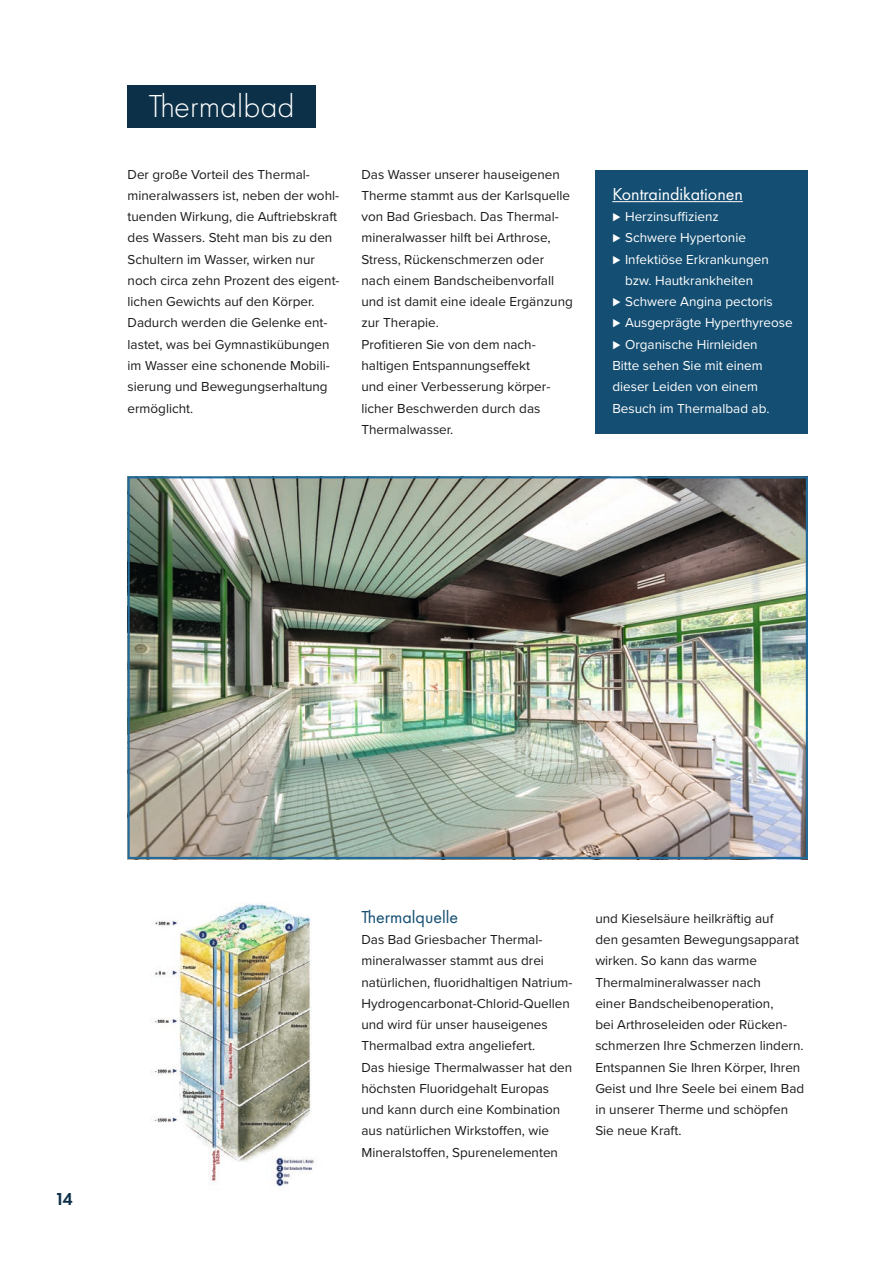
<style>
.page{position:relative;width:893px;height:1263px;background:#fff}
.page>*{position:absolute;margin:0;border:0;box-sizing:border-box;transform-origin:0 0}
.t1{font:300 33px "Futura PT";color:#fff}
.t2{font:18px "Futura PT";color:#fff}
.t3{font:18px "Futura PT";color:#144e72}
.t4{font:600 18px "Futura PT";color:#0c3047}
.t5{font:13.5px/21.3px "Proxima Nova";color:#1c1a1b}
.t6{font:13.5px "Proxima Nova";color:#fff}
.s1{font-weight:600}
</style>
<div class="page">
<img style="left:131px;top:479px;width:674px;height:377px">
<div style="left:128px;top:476px;width:680px;height:383px;border:2px solid #226a9a"></div>
<div style="left:128px;top:85px;width:188px;height:43px;background:#0c3047"></div>
<img style="left:154px;top:904px;width:161px;height:283px">
<div style="left:595px;top:170px;width:213px;height:264px;background:#144e72"></div>
<hr style="left:612px;top:201px;width:131px;height:1px;background:#fff">
<h1 class="t1" style="left:149px;top:88px;width:147px">Thermalbad</h1>
<p class="t5" style="left:128px;top:163px;width:214px">Der große Vorteil des Thermal&shy;mineralwassers ist, neben der wohl&shy;tuenden Wirkung, die Auftriebskraft des Wassers. Steht man bis zu den<br>Schultern im Wasser, wirken nur noch circa zehn Prozent des eigent&shy;lichen Gewichts auf den Körper.<br>Dadurch werden die Gelenke ent&shy;lastet, was bei Gymnastikübungen im Wasser eine schonende Mobili&shy;sierung und Bewegungserhaltung ermöglicht.</p>
<p class="t5" style="left:361px;top:163px;width:213px">Das Wasser unserer hauseigenen<br>Therme stammt aus der Karlsquelle von Bad Griesbach. Das Thermal&shy;mineralwasser hilft bei Arthrose,<br>Stress, Rückenschmerzen oder nach einem Bandscheibenvorfall und ist damit eine ideale Ergänzung zur Therapie.<br>Profitieren Sie von dem nach&shy;haltigen Entspannungseffekt<br>und einer Verbesserung körper&shy;licher Beschwerden durch das<br>Thermalwasser.</p>
<h2 class="t2" style="left:612px;top:183px;width:132px">Kontraindikationen</h2>
<p class="t6" style="left:612px;top:207px;width:108px"><span class="s1">⊲</span> Herzinsuffizienz</p>
<p class="t6" style="left:612px;top:228px;width:135px"><span class="s1">⊲</span> Schwere Hypertonie</p>
<p class="t6" style="left:612px;top:249px;width:158px"><span class="s1">⊲</span> Infektiöse Erkrankungen</p>
<p class="t6" style="left:625px;top:270px;width:130px">bzw. Hautkrankheiten</p>
<p class="t6" style="left:612px;top:292px;width:162px"><span class="s1">⊲</span> Schwere Angina pectoris</p>
<p class="t6" style="left:612px;top:313px;width:182px"><span class="s1">⊲</span> Ausgeprägte Hyperthyreose</p>
<p class="t6" style="left:612px;top:334px;width:147px"><span class="s1">⊲</span> Organische Hirnleiden</p>
<p class="t6" style="left:612px;top:355px;width:152px">Bitte sehen Sie mit einem</p>
<p class="t6" style="left:612px;top:377px;width:147px">dieser Leiden von einem</p>
<p class="t6" style="left:612px;top:398px;width:159px">Besuch im Thermalbad ab.</p>
<h2 class="t4" style="left:55px;top:1188px;width:20px">14</h2>
<h2 class="t3" style="left:361px;top:906px;width:98px">Thermalquelle</h2>
<p class="t5" style="left:361px;top:928px;width:212px">Das Bad Griesbacher Thermal&shy;mineralwasser stammt aus drei natürlichen, fluoridhaltigen Natrium-Hydrogencarbonat-Chlorid-Quellen und wird für unser hauseigenes Thermalbad extra angeliefert.<br>Das hiesige Thermalwasser hat den höchsten Fluoridgehalt Europas und kann durch eine Kombination aus natürlichen Wirkstoffen, wie Mineralstoffen, Spurenelementen</p>
<p class="t5" style="left:595px;top:907px;width:210px">und Kieselsäure heilkräftig auf<br>den gesamten Bewegungsapparat wirken. So kann das warme<br>Thermalmineralwasser nach<br>einer Bandscheibenoperation,<br>bei Arthroseleiden oder Rücken&shy;schmerzen Ihre Schmerzen lindern.<br>Entspannen Sie Ihren Körper, Ihren<br>Geist und Ihre Seele bei einem Bad in unserer Therme und schöpfen<br>Sie neue Kraft.</p>
</div>
